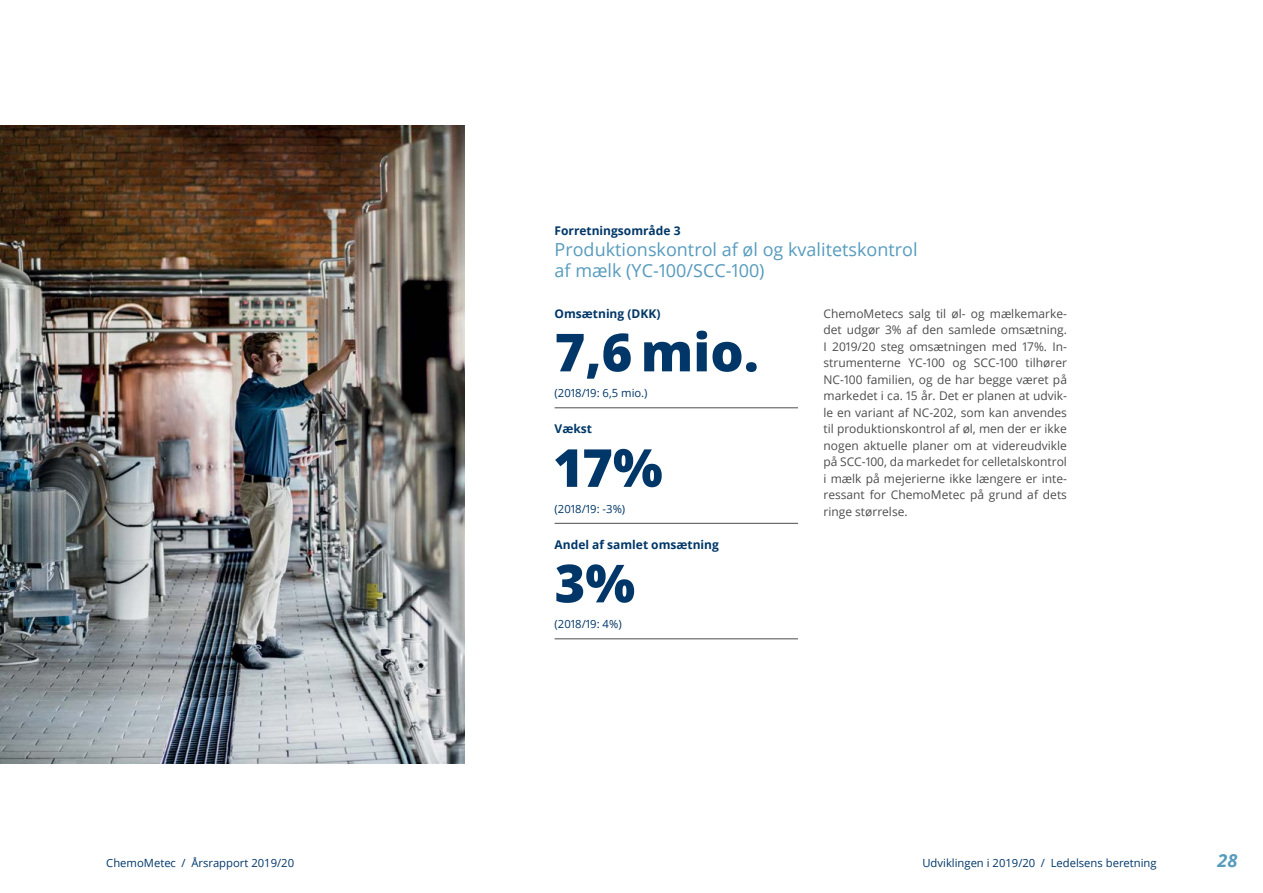
<style>
.page{position:relative;width:1263px;height:893px;background:#fff}
.page>*{position:absolute;margin:0;border:0;box-sizing:border-box;transform-origin:0 0}
.t1{font:800 52.5px "Open Sans";color:#003768}
.t2{font:18px/21px "Open Sans";color:#569bbe}
.t3{font:italic 700 18px "Open Sans";color:#569bbe}
.t4{font:12px/16.5px "Open Sans";color:#4d4d4f;text-align:justify}
.t5{font:700 12px "Open Sans";color:#003768}
.t6{font:11.25px "Open Sans";color:#003768}
</style>
<div class="page">
<img style="left:0;top:125px;width:465px;height:638px">
<hr style="left:555px;top:408px;width:243px;height:1px;background:#4d4d4f">
<hr style="left:555px;top:523px;width:243px;height:1px;background:#4d4d4f">
<hr style="left:555px;top:639px;width:243px;height:1px;background:#4d4d4f">
<p class="t5" style="left:554px;top:222px;width:127px">Forretningsområde 3</p>
<h2 class="t2" style="left:555px;top:238px;width:364px">Produktionskontrol af øl og kvalitetskontrol af mælk (YC-100/SCC-100)</h2>
<p class="t5" style="left:555px;top:305px;width:107px">Omsætning (DKK)</p>
<h1 class="t1" style="left:555px;top:312px;width:206px">7,6 mio.</h1>
<p class="t6" style="left:555px;top:385px;width:95px">(2018/19: 6,5 mio.)</p>
<p class="t5" style="left:555px;top:420px;width:39px">Vækst</p>
<h1 class="t1" style="left:555px;top:428px;width:110px">17%</h1>
<p class="t6" style="left:555px;top:501px;width:72px">(2018/19: -3%)</p>
<p class="t5" style="left:555px;top:536px;width:166px">Andel af samlet omsætning</p>
<h1 class="t1" style="left:555px;top:543px;width:82px">3%</h1>
<p class="t6" style="left:555px;top:616px;width:69px">(2018/19: 4%)</p>
<p class="t4" style="left:823px;top:305px;width:245px">ChemoMetecs salg til øl- og mælkemarke&shy;det udgør 3% af den samlede omsætning.<br>I 2019/20 steg omsætningen med 17%. In&shy;strumenterne YC-100 og SCC-100 tilhører NC-100 familien, og de har begge været på markedet i ca. 15 år. Det er planen at udvik&shy;le en variant af NC-202, som kan anvendes til produktionskontrol af øl, men der er ikke nogen aktuelle planer om at videreudvikle på SCC-100, da markedet for celletalskontrol i mælk på mejerierne ikke længere er inte&shy;ressant for ChemoMetec på grund af dets ringe størrelse.</p>
<p class="t6" style="left:106px;top:856px;width:189px">ChemoMetec / Årsrapport 2019/20</p>
<p class="t6" style="left:922px;top:856px;width:236px">Udviklingen i 2019/20 / Ledelsens beretning</p>
<h2 class="t3" style="left:1217px;top:848px;width:21px">28</h2>
</div>
